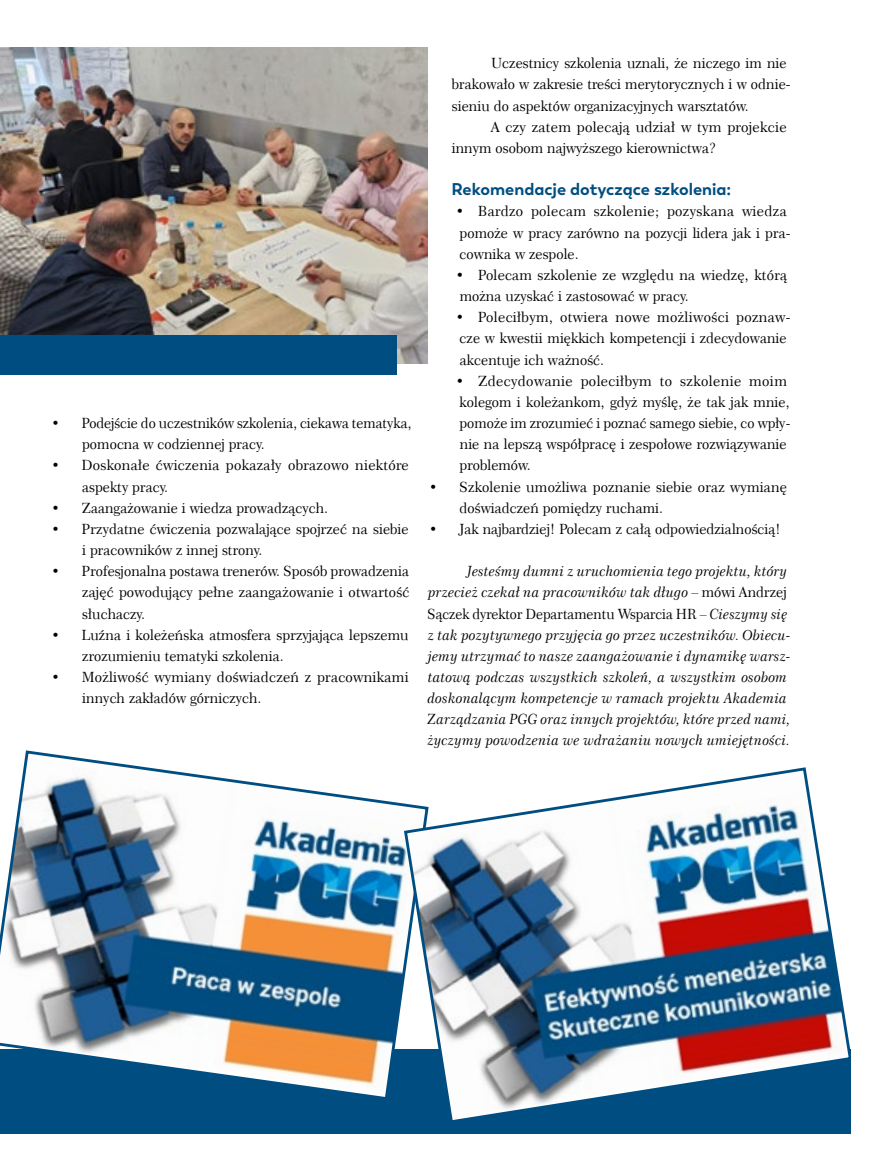
<style>
.page{position:relative;width:872px;height:1170px;background:#fff}
.page>*{position:absolute;margin:0;border:0;box-sizing:border-box;transform-origin:0 0}
.t1{font:700 16.95px "Trenda";color:#004e81}
.t2{font:14.1px/21.1px "Century 751 EU";color:#000}
.t3{font:italic 14.1px/21.1px "Century 751 EU";color:#000}
.s1{font-style:normal}
</style>
<div class="page">
<div style="left:0;top:1049px;width:850px;height:84px;background:#004e81"></div>
<img style="left:0;top:47px;width:427px;height:317px">
<div style="left:0;top:335px;width:396px;height:39px;background:#004e81"></div>
<svg style="left:0;top:750px;width:402px;height:347px"></svg>
<img style="left:402px;top:767px;width:448px;height:353px">
<p class="t2" style="left:82px;top:412px;width:331px;text-indent:-30px">• Podejście do uczestników szkolenia, ciekawa tematyka, pomocna w codziennej pracy.</p>
<p class="t2" style="left:82px;top:455px;width:328px;text-indent:-31px">• Doskonałe ćwiczenia pokazały obrazowo niektóre aspekty pracy.</p>
<p class="t2" style="left:52px;top:497px;width:278px">• Zaangażowanie i wiedza prowadzących.</p>
<p class="t2" style="left:82px;top:518px;width:328px;text-indent:-31px">• Przydatne ćwiczenia pozwalające spojrzeć na siebie i pracowników z innej strony.</p>
<p class="t2" style="left:82px;top:560px;width:328px;text-align:justify;text-indent:-31px">• Profesjonalna postawa trenerów. Sposób prowadzenia zajęć powodujący pełne zaangażowanie i otwartość słuchaczy.</p>
<p class="t2" style="left:82px;top:624px;width:328px;text-indent:-31px">• Luźna i koleżeńska atmosfera sprzyjająca lepszemu zrozumieniu tematyki szkolenia.</p>
<p class="t2" style="left:82px;top:666px;width:328px;text-indent:-31px">• Możliwość wymiany doświadczeń z pracownikami innych zakładów górniczych.</p>
<p class="t2" style="left:452px;top:53px;width:340px;text-indent:39px">Uczestnicy szkolenia uznali, że niczego im nie brakowało w zakresie treści merytorycznych i w odnie&shy;sieniu do aspektów organizacyjnych warsztatów.</p>
<p class="t2" style="left:452px;top:116px;width:336px;text-indent:39px">A czy zatem polecają udział w tym projekcie innym osobom najwyższego kierownictwa?</p>
<p class="t1" style="left:451px;top:179px;width:281px">Rekomendacje dotyczące szkolenia:</p>
<p class="t2" style="left:456px;top:201px;width:336px">• Bardzo polecam szkolenie; pozyskana wiedza pomoże w pracy zarówno na pozycji lidera jak i pra&shy;cownika w zespole.</p>
<p class="t2" style="left:456px;top:264px;width:333px">• Polecam szkolenie ze względu na wiedzę, którą można uzyskać i zastosować w pracy.</p>
<p class="t2" style="left:456px;top:307px;width:336px">• Poleciłbym, otwiera nowe możliwości poznaw&shy;cze w kwestii miękkich kompetencji i zdecydowanie akcentuje ich ważność.</p>
<p class="t2" style="left:456px;top:370px;width:336px">• Zdecydowanie poleciłbym to szkolenie moim kolegom i koleżankom, gdyż myślę, że tak jak mnie, pomoże im zrozumieć i poznać samego siebie, co wpły&shy;nie na lepszą współpracę i zespołowe rozwiązywanie problemów.</p>
<p class="t2" style="left:459px;top:476px;width:329px;text-indent:-30px">• Szkolenie umożliwa poznanie siebie oraz wymianę doświadczeń pomiędzy ruchami.</p>
<p class="t2" style="left:429px;top:518px;width:353px">• Jak najbardziej! Polecam z całą odpowiedzialnością!</p>
<p class="t3" style="left:427px;top:561px;width:365px;text-indent:39px">Jesteśmy dumni z uruchomienia tego projektu, który przecież czekał na pracowników tak długo <span class="s1">– mówi Andrzej Sączek dyrektor Departamentu Wsparcia HR –</span> Cieszymy się z tak pozytywnego przyjęcia go przez uczestników. Obiecu&shy;jemy utrzymać to nasze zaangażowanie i dynamikę warsz&shy;tatową podczas wszystkich szkoleń, a wszystkim osobom doskonalącym kompetencje w ramach projektu Akademia Zarządzania PGG oraz innych projektów, które przed nami, życzymy powodzenia we wdrażaniu nowych umiejętności.</p>
</div>
